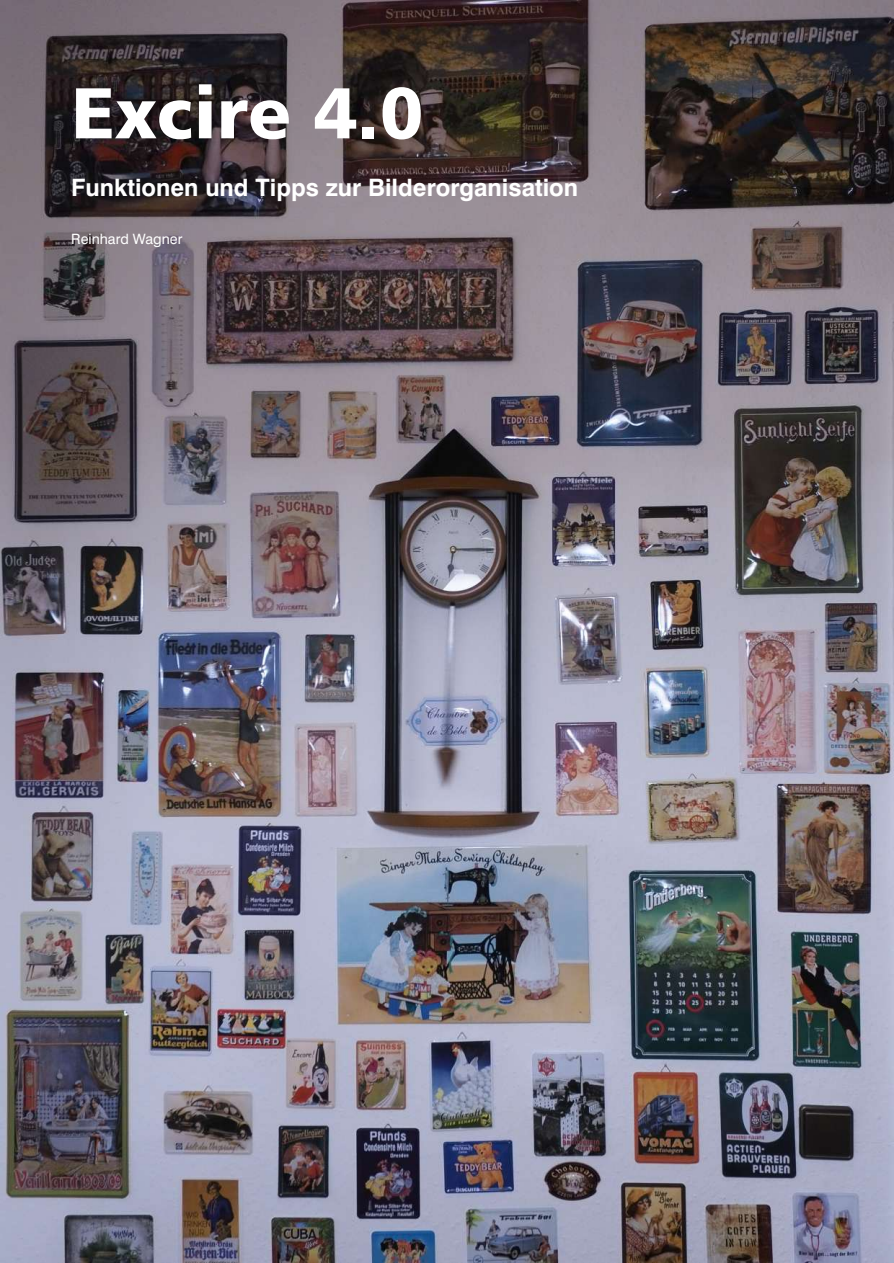
<style>
.page{position:relative;width:894px;height:1263px;background:#fff}
.page>*{position:absolute;margin:0;border:0;box-sizing:border-box;transform-origin:0 0}
.t1{font:72px "Humnst 777 Blk BT";color:#fff}
.t2{font:700 24px "Swis 721 BT";color:#fff}
.t3{font:14.25px "Swis 721 BT";color:#fff}
</style>
<div class="page">
<img style="left:0;top:0;width:893px;height:1263px">
<h1 class="t1" style="left:71px;top:84px;width:354px">Excire 4.0</h1>
<p class="t2" style="left:71px;top:178px;width:508px">Funk tio nen und Tipps zur Bilderorganisation</p>
<p class="t3" style="left:71px;top:233px;width:113px">Rein hard Wagner</p>
</div>
